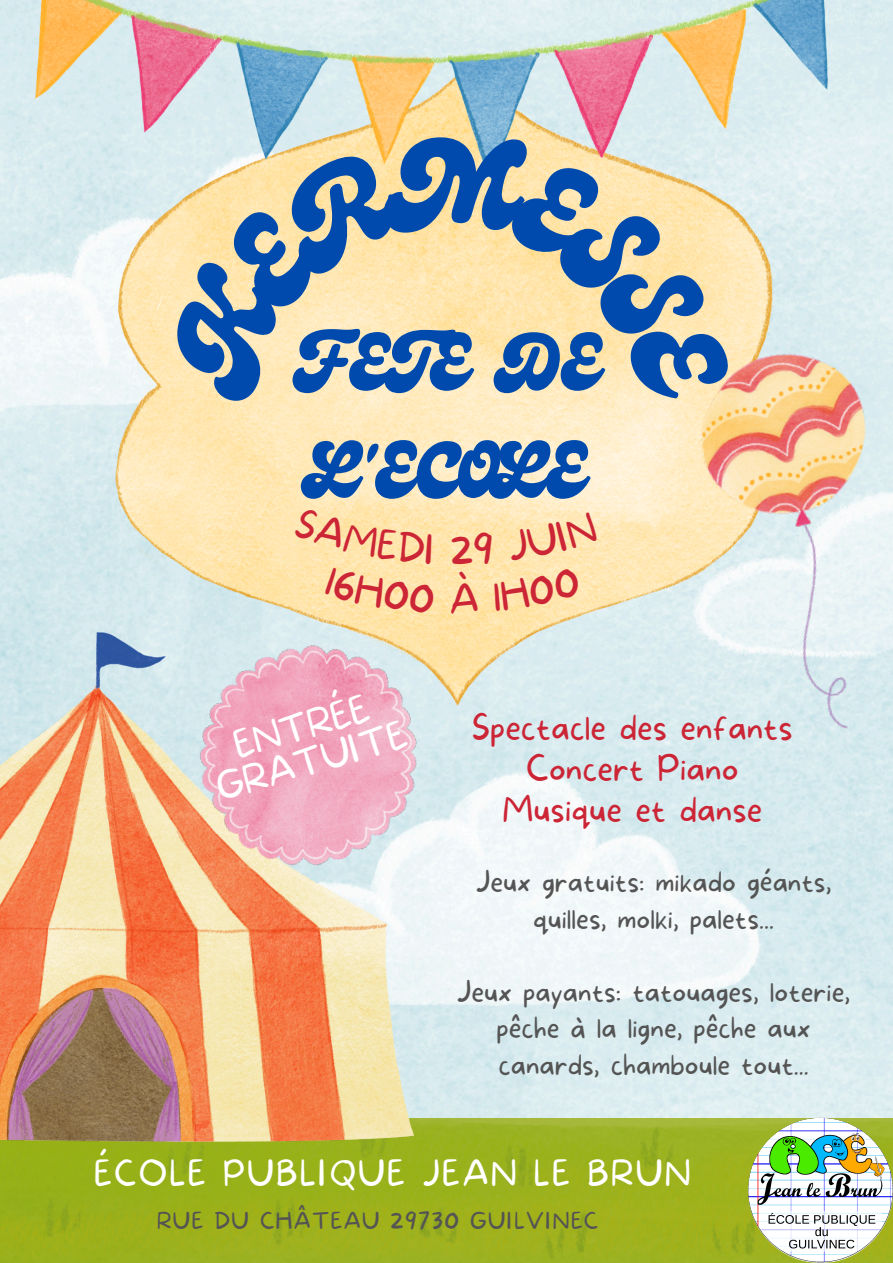
<style>
.page{position:relative;width:893px;height:1263px;background:#fff}
.page>*{position:absolute;margin:0;border:0;box-sizing:border-box;transform-origin:0 0}
.t1{font:77.47px/108px "Genty";color:#004aad}
.t2{font:100 36.22px/36px "More Sugar";color:#fff;text-align:center}
.t3{font:100 34.35px/41.1px "More Sugar";color:#cc2536;text-align:center}
.t4{font:100 33.75px "More Sugar";letter-spacing:.06em;color:#fff}
.t5{font:100 28.12px/36.6px "More Sugar";color:#545454;text-align:center}
.t6{font:100 21.75px "More Sugar";letter-spacing:.06em;color:#545454}
</style>
<div class="page">
<img style="left:108px;top:178px;width:665px;height:527px">
<img style="left:686px;top:337px;width:207px;height:408px">
<img style="left:0;top:0;width:872px;height:178px">
<svg style="left:0;top:1118px;width:893px;height:145px;background:#9bb11d"></svg>
<img style="left:0;top:632px;width:414px;height:510px">
<img style="left:173px;top:621px;width:273px;height:273px">
<img style="left:748px;top:1118px;width:145px;height:145px;border-radius:50%">
<svg style="left:157px;top:134px;width:578px;height:274px;background:#fbe5b3"></svg>
<svg style="left:294px;top:506px;width:140px;height:107px;background:#fee5ac"></svg>
<svg style="left:450px;top:511px;width:148px;height:103px;background:#fee6af"></svg>
<h6 class="t1" style="left:296px;top:309px;width:305px">FETE DE<br>L'ECOLE</h6>
<p class="t2" style="left:203px;top:738px;width:198px;rotate:-16deg">ENTRÉE<br>GRATUITE</p>
<h2 class="t3" style="left:472px;top:708px;width:322px">Spectacle des enfants<br>Concert Piano<br>Musique et danse</h2>
<p class="t5" style="left:476px;top:865px;width:357px">Jeux gratuits: mikado géants, quilles, molki, palets...</p>
<p class="t5" style="left:457px;top:974px;width:395px">Jeux payants: tatouages, loterie, pêche à la ligne, pêche aux canards, chamboule tout...</p>
<p class="t4" style="left:94px;top:1154px;width:598px">ÉCOLE PUBLIQUE JEAN LE BRUN</p>
<p class="t6" style="left:157px;top:1208px;width:443px">RUE DU CHÂTEAU 29730 GUILVINEC</p>
</div>
